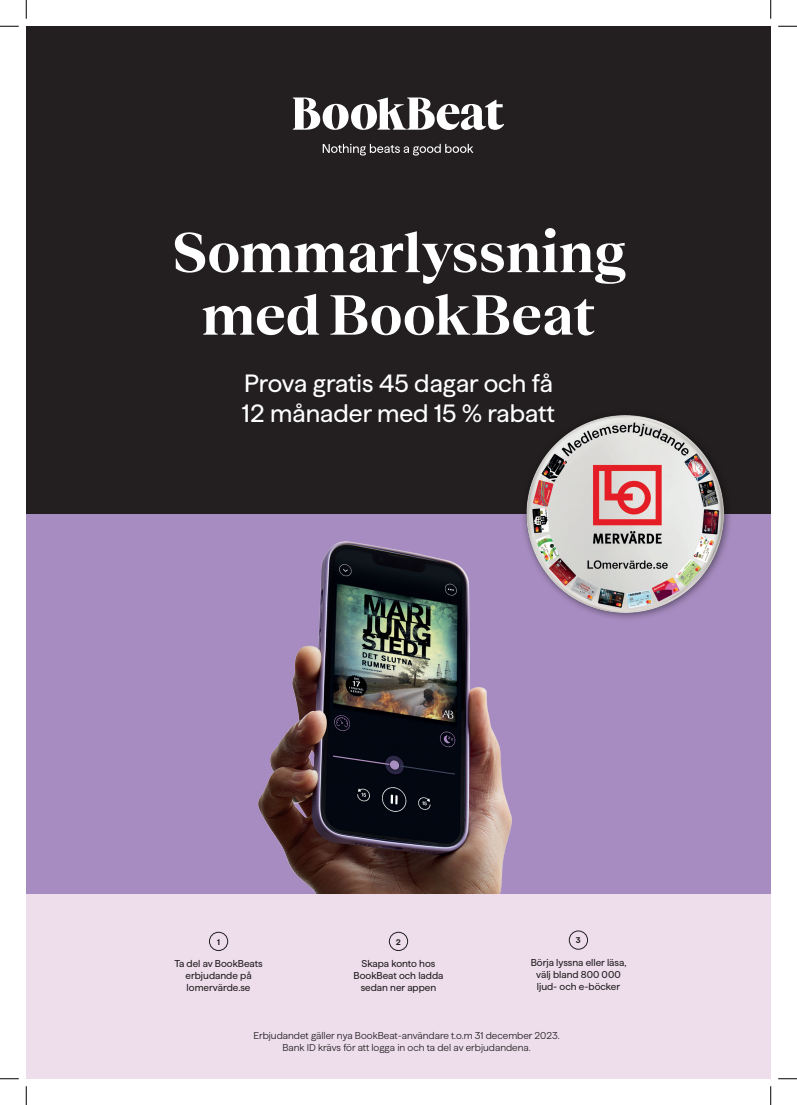
<style>
.page{position:relative;width:797px;height:1105px;background:#fff}
.page>*{position:absolute;margin:0;border:0;box-sizing:border-box;transform-origin:0 0}
.t1{font:700 56.25px/62.5px "Teodor Book Beat";color:#fff;text-align:center}
.t2{font:25px/30px "Haffer Book Beat";color:#fff}
.t3{font:10px/12px "Haffer Book Beat";color:#231f20;text-align:center}
.t4{font:300 10px/12px "Haffer Book Beat";color:#231f20;text-align:center}
.t5{font:700 8.25px "Haffer Book Beat";color:#231f20}
</style>
<div class="page">
<div style="left:26px;top:26px;width:744px;height:488px;background:#231f20"></div>
<div style="left:26px;top:514px;width:744px;height:380px;background:#a78cc1"></div>
<img style="left:258px;top:541px;width:254px;height:353px">
<svg style="left:323px;top:144px;width:150px;height:12px"></svg>
<svg style="left:293px;top:97px;width:211px;height:33px"></svg>
<img style="left:523px;top:415px;width:207px;height:204px">
<div style="left:26px;top:894px;width:744px;height:185px;background:#eedeec"></div>
<div style="left:209px;top:932px;width:19px;height:19px;border:1px solid #231f20;border-radius:50%"></div>
<div style="left:389px;top:932px;width:19px;height:19px;border:1px solid #231f20;border-radius:50%"></div>
<div style="left:569px;top:931px;width:19px;height:18px;border:1px solid #231f20;border-radius:50%"></div>
<svg style="left:0;top:25px;width:19px;height:2px"></svg>
<svg style="left:778px;top:25px;width:19px;height:2px"></svg>
<svg style="left:0;top:1078px;width:19px;height:1px"></svg>
<svg style="left:778px;top:1078px;width:19px;height:1px"></svg>
<svg style="left:25px;top:0;width:2px;height:19px"></svg>
<svg style="left:25px;top:1086px;width:2px;height:19px"></svg>
<svg style="left:770px;top:0;width:1px;height:19px"></svg>
<svg style="left:770px;top:1086px;width:1px;height:19px"></svg>
<h1 class="t1" style="left:170px;top:220px;width:457px">Sommarlyssning med BookBeat</h1>
<h2 class="t2" style="left:242px;top:366px;width:314px">Prova gratis 45 dagar och få<br>12 månader med 15 % rabatt</h2>
<p class="t5" style="left:217px;top:935px;width:4px">1</p>
<p class="t3" style="left:174px;top:957px;width:90px">Ta del av BookBeats erbjudande på lomervärde.se</p>
<p class="t5" style="left:396px;top:935px;width:6px">2</p>
<p class="t3" style="left:353px;top:957px;width:91px">Skapa konto hos<br>BookBeat och ladda sedan ner appen</p>
<p class="t5" style="left:576px;top:934px;width:6px">3</p>
<p class="t3" style="left:530px;top:955px;width:97px">Börja lyssna eller läsa, välj bland 800 000 ljud- och e-böcker</p>
<p class="t4" style="left:253px;top:1028px;width:307px">Erbjudandet gäller nya BookBeat-användare t.o.m 31 december 2023.<br>Bank ID krävs för att logga in och ta del av erbjudandena.</p>
</div>
